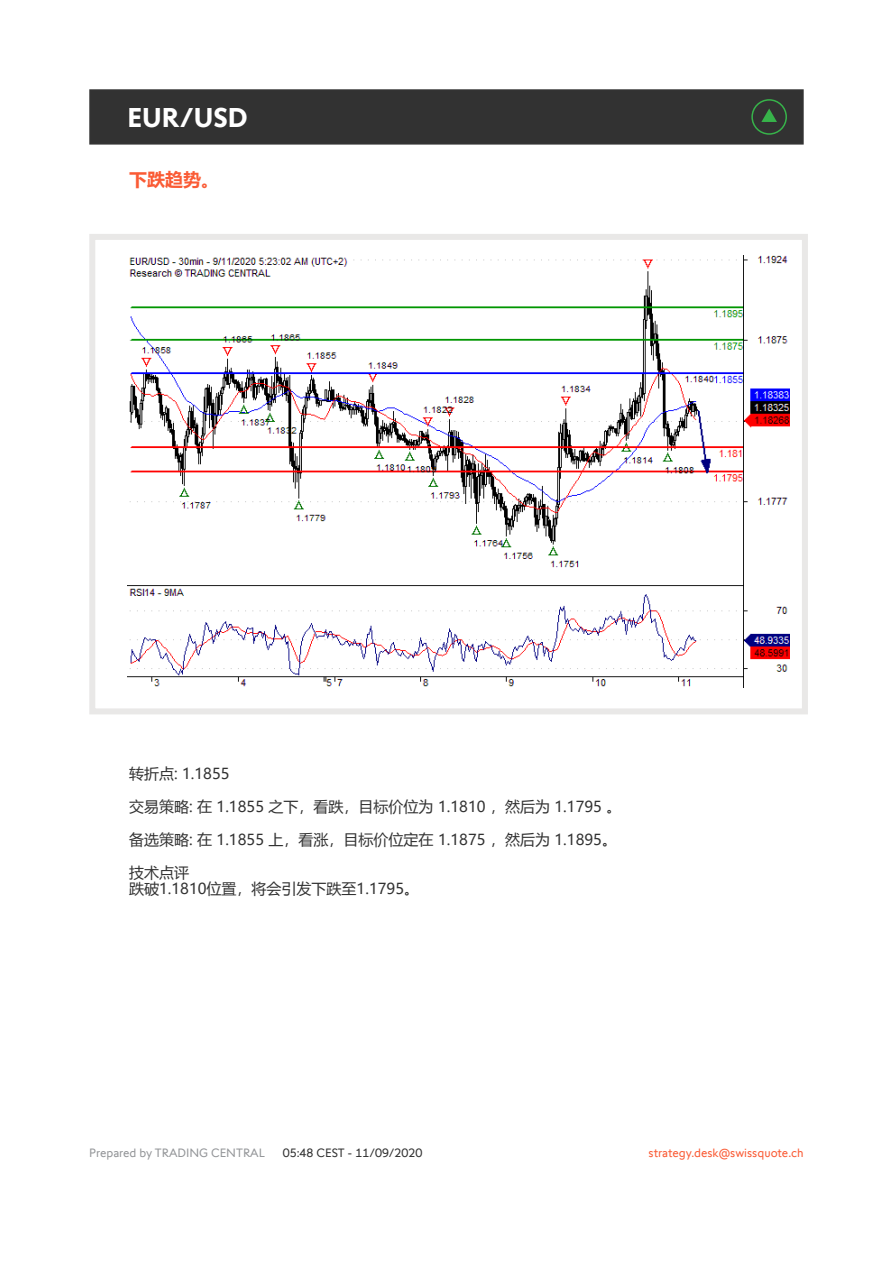
<style>
.page{position:relative;width:893px;height:1263px;background:#fff}
.page>*{position:absolute;margin:0;border:0;box-sizing:border-box;transform-origin:0 0}
.t1{font:700 27px "Swissquote CT";color:#fff}
.t2{font:700 18px "Microsoft Ya Hei UI";color:#fa5b35}
.t3{font:15px/16.5px "Microsoft Ya Hei UI";color:#323232}
.t4{font:12px "Swissquote CT";color:#fa5b35}
.t5{font:12px "Swissquote CT";color:#939598}
.t6{font:12px "Swissquote CT";color:#323232}
</style>
<div class="page">
<div style="left:89px;top:234px;width:719px;height:480px;border:6px solid #e9e8e7"></div>
<div style="left:89px;top:89px;width:715px;height:56px;background:#323232;border:2px solid #323232"></div>
<img style="left:128px;top:255px;width:661px;height:432px">
<svg style="left:751px;top:99px;width:36px;height:36px"></svg>
<h1 class="t1" style="left:128px;top:101px;width:122px">EUR/USD</h1>
<p class="t2" style="left:129px;top:167px;width:91px">下跌趋势。</p>
<p class="t3" style="left:129px;top:765px;width:102px">转折点: 1.1855</p>
<p class="t3" style="left:129px;top:798px;width:494px">交易策略: 在 1.1855 之下，看跌，目标价位为 1.1810 ，然后为 1.1795 。</p>
<p class="t3" style="left:129px;top:831px;width:489px">备选策略: 在 1.1855 上，看涨，目标价位定在 1.1875 ，然后为 1.1895。</p>
<p class="t3" style="left:129px;top:864px;width:292px">技术点评<br>跌破1.1810位置，将会引发下跌至1.1795。</p>
<p class="t5" style="left:89px;top:1145px;width:177px">Prepared by TRADING CENTRAL</p>
<p class="t6" style="left:283px;top:1145px;width:141px">05:48 CEST - 11/09/2020</p>
<p class="t4" style="left:649px;top:1145px;width:157px">strategy.desk@swissquote.ch</p>
</div>
